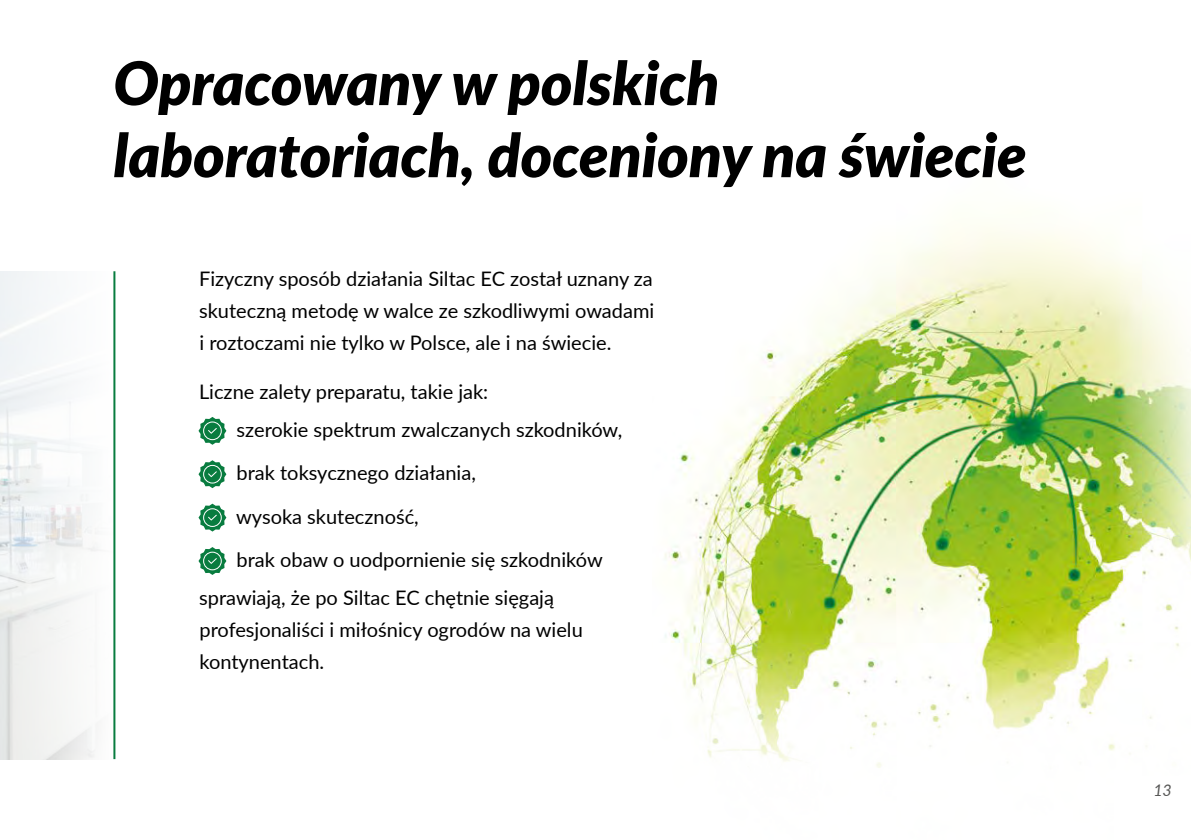
<style>
.page{position:relative;width:1191px;height:840px;background:#fff}
.page>*{position:absolute;margin:0;border:0;box-sizing:border-box;transform-origin:0 0}
.t1{font:italic 900 60px/72px "Lato";color:#000}
.t2{font:20px/32px "Lato";color:#000}
.t3{font:italic 16px "Lato";color:#575756}
</style>
<div class="page">
<img style="left:665px;top:222px;width:526px;height:546px">
<svg style="left:198px;top:417px;width:28px;height:27px"></svg>
<svg style="left:198px;top:460px;width:28px;height:28px"></svg>
<svg style="left:198px;top:503px;width:28px;height:28px"></svg>
<svg style="left:198px;top:547px;width:28px;height:27px"></svg>
<hr style="left:113px;top:271px;width:2px;height:487px;background:#087c3f">
<img style="left:0;top:271px;width:98px;height:487px">
<h1 class="t1" style="left:113px;top:44px;width:914px">Opracowany w polskich laboratoriach, doceniony na świecie</h1>
<p class="t2" style="left:199px;top:262px;width:457px;text-align:justify">Fizyczny sposób działania Siltac EC został uznany za skuteczną metodę w walce ze szkodliwymi owadami i roztoczami nie tylko w Polsce, ale i na świecie.</p>
<p class="t2" style="left:237px;top:372px;width:387px;line-height:37.6px;text-indent:-38px">Liczne zalety preparatu, takie jak:<br>szerokie spektrum zwalczanych szkodników,</p>
<p class="t2" style="left:236px;top:450px;width:368px;line-height:43.4px">brak toksycznego działania,<br>wysoka skuteczność,<br>brak obaw o uodpornienie się szkodników</p>
<p class="t2" style="left:199px;top:580px;width:385px">sprawiają, że po Siltac EC chętnie sięgają profesjonaliści i miłośnicy ogrodów na wielu kontynentach.</p>
<p class="t3" style="left:1153px;top:778px;width:20px">13</p>
</div>
